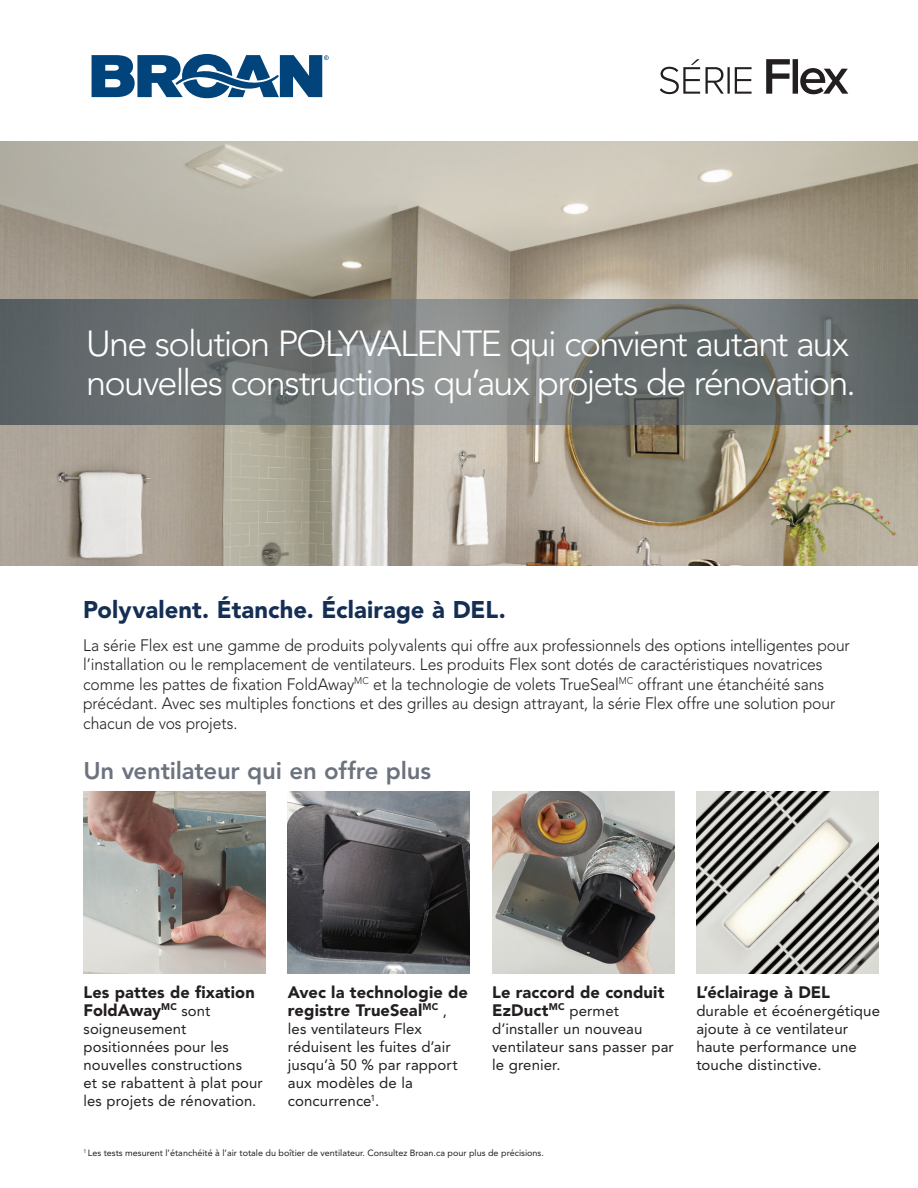
<style>
.page{position:relative;width:918px;height:1188px;background:#fff}
.page>*{position:absolute;margin:0;border:0;box-sizing:border-box;transform-origin:0 0}
.t1{font:300 36px/39px "Avenir LT Std";letter-spacing:-.045em;color:#fff}
.t2{font:900 24px "Avenir LT Std";letter-spacing:.005em;color:#142e54}
.t3{font:800 24px "Avenir LT Std";letter-spacing:-.01em;color:#6c737e}
.t4{font:300 16.5px/19.5px "Avenir LT Std";letter-spacing:-.01em;color:#231f20;scale:.95 1}
.t5{font:900 16.5px/18px "Avenir LT Std";letter-spacing:.005em;color:#231f20}
.t6{font:15px/18px "Avenir LT Std";letter-spacing:.005em;color:#231f20}
.t7{font:9px "Avenir LT Std";color:#231f20}
.s1{font-weight:400;font-size:15px}
</style>
<div class="page">
<img style="left:0;top:142px;width:918px;height:423px">
<svg style="left:92px;top:54px;width:237px;height:44px"></svg>
<svg style="left:0;top:299px;width:918px;height:125px;background:#717676"></svg>
<svg style="left:660px;top:59px;width:188px;height:35px"></svg>
<img style="left:84px;top:792px;width:182px;height:182px">
<img style="left:492px;top:792px;width:182px;height:182px">
<img style="left:696px;top:792px;width:182px;height:182px">
<img style="left:288px;top:792px;width:182px;height:182px">
<h1 class="t1" style="left:86px;top:324px;width:771px">Une solution POLYVALENTE qui convient autant aux nouvelles constructions qu’aux projets de rénovation.</h1>
<h2 class="t2" style="left:83px;top:595px;width:424px">Polyvalent. Étanche. Éclairage à DEL.</h2>
<p class="t4" style="left:83px;top:635px;width:809px">La série Flex est une gamme de produits polyvalents qui offre aux professionnels des options intelligentes pour l’installation ou le remplacement de ventilateurs. Les produits Flex sont dotés de caractéristiques novatrices comme les pattes de fixation FoldAway<sup>MC</sup> et la technologie de volets TrueSeal<sup>MC</sup> offrant une étanchéité sans précédant. Avec ses multiples fonctions et des grilles au design attrayant, la série Flex offre une solution pour chacun de vos projets.</p>
<h2 class="t3" style="left:84px;top:757px;width:349px">Un ventilateur qui en offre plus</h2>
<p class="t5" style="left:84px;top:983px;width:173px">Les pattes de fixation<br>FoldAway<sup>MC</sup> <span class="s1">sont</span></p>
<p class="t6" style="left:84px;top:1020px;width:181px">soigneusement positionnées pour les nouvelles constructions<br>et se rabattent à plat pour les projets de rénovation.</p>
<p class="t5" style="left:288px;top:983px;width:182px">Avec la technologie de registre TrueSeal<sup>MC</sup> <span class="s1">,</span></p>
<p class="t6" style="left:288px;top:1020px;width:171px">les ventilateurs Flex réduisent les fuites d’air jusqu’à 50 % par rapport aux modèles de la concurrence<sup>1</sup>.</p>
<p class="t5" style="left:492px;top:983px;width:174px">Le raccord de conduit<br>EzDuct<sup>MC</sup> <span class="s1">permet</span></p>
<p class="t6" style="left:492px;top:1020px;width:183px">d’installer un nouveau ventilateur sans passer par le grenier.</p>
<p class="t7" style="left:84px;top:1147px;width:462px"><sup>1</sup> Les tests mesurent l’étanchéité à l’air totale du boîtier de ventilateur. Consultez Broan.ca pour plus de précisions.</p>
<p class="t5" style="left:696px;top:983px;width:135px">L’éclairage à DEL</p>
<p class="t6" style="left:696px;top:1002px;width:185px">durable et écoénergétique ajoute à ce ventilateur haute performance une touche distinctive.</p>
</div>
